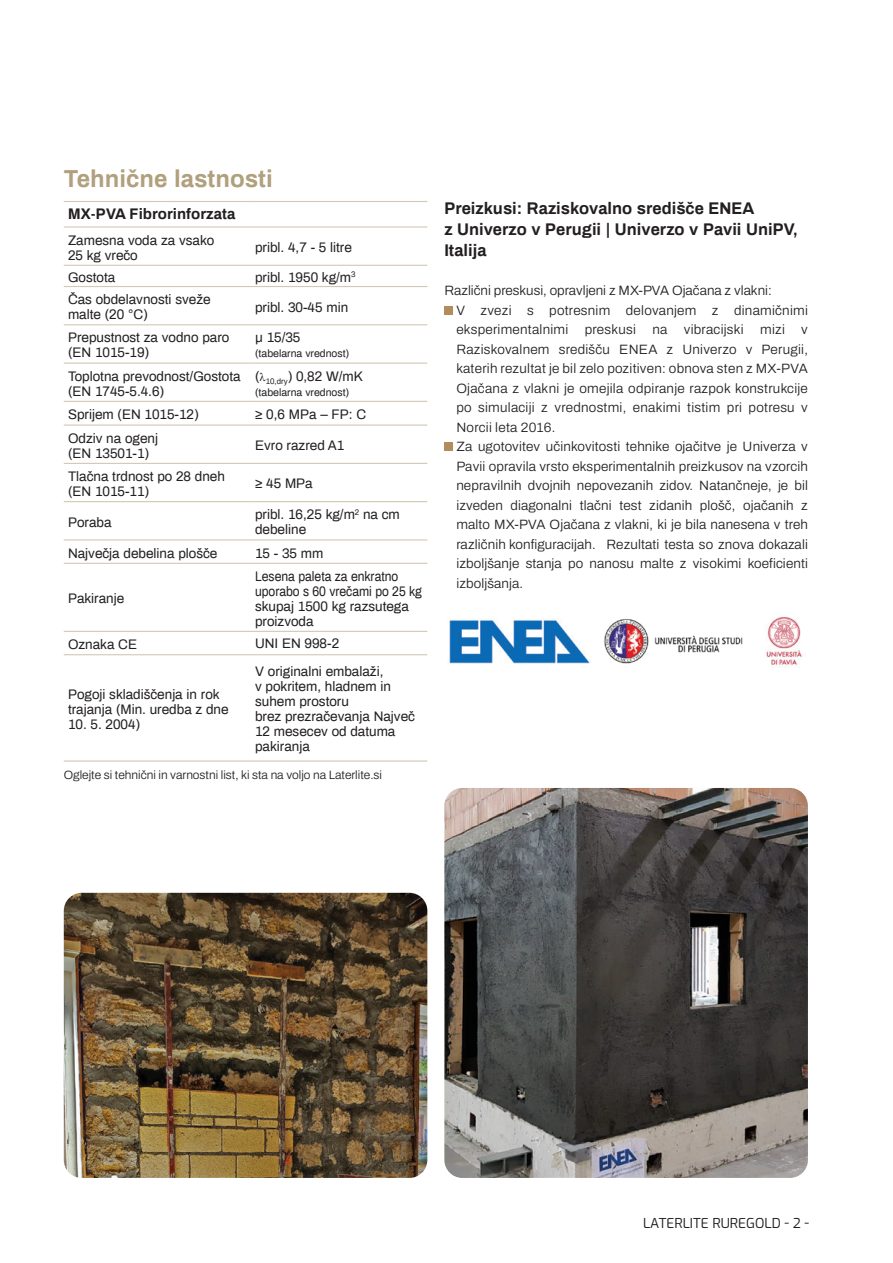
<style>
.page{position:relative;width:893px;height:1263px;background:#fff}
.page>*{position:absolute;margin:0;border:0;box-sizing:border-box;transform-origin:0 0}
.t1{font:700 24px "Archivo";color:#b1a07d}
.t2{font:700 16.5px/21px "Archivo";color:#231f20}
.TXT_TABELLE_contenuti{font:700 15px "Archivo";color:#231f20}
.INTRO{font:13.65px "Exo";color:#231f20}
.TESTI_PRODOTTO{font:300 13.5px/19.5px "Archivo";letter-spacing:.01em;color:#231f20;text-align:justify}
.TXT_TABELLE_contenuti-2{font:13.5px/15px "Archivo";color:#231f20}
.testo{font:13.5px/15px "Archivo";color:#231f20}
.TXT_TABELLE_contenuti-3{font:13.5px/15px "Archivo";color:#231f20;scale:.9 1}
.t3{font:300 12px "Archivo";color:#231f20}
.TXT_TABELLE_contenuti-4{font:10.5px "Archivo";color:#231f20}
</style>
<div class="page">
<img style="left:64px;top:893px;width:363px;height:285px">
<img style="left:444px;top:788px;width:364px;height:390px">
<img style="left:449px;top:620px;width:141px;height:44px">
<img style="left:766px;top:617px;width:36px;height:48px">
<img style="left:604px;top:619px;width:139px;height:45px">
<svg style="left:64px;top:264px;width:363px;height:392px"></svg>
<hr style="left:64px;top:201px;width:187px;height:1px;background:#d3c8b4">
<hr style="left:251px;top:201px;width:176px;height:1px;background:#d3c8b4">
<hr style="left:64px;top:226px;width:187px;height:2px;background:#d3c8b4">
<hr style="left:251px;top:226px;width:176px;height:2px;background:#d3c8b4">
<hr style="left:64px;top:265px;width:187px;height:1px;background:#d3c8b4">
<hr style="left:251px;top:265px;width:176px;height:1px;background:#d3c8b4">
<hr style="left:64px;top:286px;width:187px;height:1px;background:#d3c8b4">
<hr style="left:251px;top:286px;width:176px;height:1px;background:#d3c8b4">
<hr style="left:64px;top:324px;width:187px;height:1px;background:#d3c8b4">
<hr style="left:251px;top:324px;width:176px;height:1px;background:#d3c8b4">
<hr style="left:64px;top:362px;width:187px;height:2px;background:#d3c8b4">
<hr style="left:251px;top:362px;width:176px;height:2px;background:#d3c8b4">
<hr style="left:64px;top:401px;width:187px;height:1px;background:#d3c8b4">
<hr style="left:251px;top:401px;width:176px;height:1px;background:#d3c8b4">
<hr style="left:64px;top:424px;width:187px;height:2px;background:#d3c8b4">
<hr style="left:251px;top:424px;width:176px;height:2px;background:#d3c8b4">
<hr style="left:64px;top:463px;width:187px;height:1px;background:#d3c8b4">
<hr style="left:251px;top:463px;width:176px;height:1px;background:#d3c8b4">
<hr style="left:64px;top:501px;width:187px;height:1px;background:#d3c8b4">
<hr style="left:251px;top:501px;width:176px;height:1px;background:#d3c8b4">
<hr style="left:64px;top:539px;width:187px;height:1px;background:#d3c8b4">
<hr style="left:251px;top:539px;width:176px;height:1px;background:#d3c8b4">
<hr style="left:64px;top:563px;width:187px;height:1px;background:#d3c8b4">
<hr style="left:251px;top:563px;width:176px;height:1px;background:#d3c8b4">
<hr style="left:64px;top:631px;width:187px;height:1px;background:#d3c8b4">
<hr style="left:251px;top:631px;width:176px;height:1px;background:#d3c8b4">
<hr style="left:64px;top:654px;width:187px;height:1px;background:#d3c8b4">
<hr style="left:251px;top:654px;width:176px;height:1px;background:#d3c8b4">
<hr style="left:64px;top:760px;width:187px;height:2px;background:#d3c8b4">
<hr style="left:251px;top:760px;width:176px;height:2px;background:#d3c8b4">
<div style="left:444px;top:306px;width:9px;height:9px;background:#b28c5a"></div>
<div style="left:444px;top:443px;width:9px;height:8px;background:#b28c5a"></div>
<p class="t1" style="left:64px;top:162px;width:210px">Tehnične lastnosti</p>
<p class="TXT_TABELLE_contenuti" style="left:68px;top:204px;width:169px">MX-PVA Fibrorinforzata</p>
<p class="testo" style="left:68px;top:232px;width:148px">Zamesna voda za vsako</p>
<p class="testo" style="left:68px;top:247px;width:71px">25 kg vrečo</p>
<p class="TXT_TABELLE_contenuti-2" style="left:255px;top:239px;width:98px">pribl. 4,7 - 5 litre</p>
<p class="testo" style="left:68px;top:269px;width:49px">Gostota</p>
<p class="TXT_TABELLE_contenuti-2" style="left:255px;top:269px;width:102px">pribl. 1950 kg/m<sup>3</sup></p>
<p class="testo" style="left:68px;top:291px;width:144px">Čas obdelavnosti sveže malte (20 °C)</p>
<p class="TXT_TABELLE_contenuti-2" style="left:255px;top:299px;width:95px">pribl. 30-45 min</p>
<p class="testo" style="left:68px;top:330px;width:163px">Prepustnost za vodno paro (EN 1015-19)</p>
<p class="TXT_TABELLE_contenuti-2" style="left:255px;top:330px;width:47px">µ 15/35</p>
<p class="TXT_TABELLE_contenuti-4" style="left:255px;top:346px;width:95px">(tabelarna vrednost)</p>
<p class="testo" style="left:68px;top:368px;width:174px">Toplotna prevodnost/Gostota (EN 1745-5.4.6)</p>
<p class="TXT_TABELLE_contenuti-2" style="left:255px;top:368px;width:109px">(●<sub>10,dry</sub>) 0,82 W/mK</p>
<p class="TXT_TABELLE_contenuti-4" style="left:255px;top:385px;width:95px">(tabelarna vrednost)</p>
<p class="testo" style="left:68px;top:406px;width:132px">Sprijem (EN 1015-12)</p>
<p class="TXT_TABELLE_contenuti-2" style="left:255px;top:406px;width:112px">≥ 0,6 MPa – FP: C</p>
<p class="testo" style="left:68px;top:430px;width:92px">Odziv na ogenj</p>
<p class="testo" style="left:68px;top:445px;width:83px">(EN 13501-1)</p>
<p class="TXT_TABELLE_contenuti-2" style="left:255px;top:437px;width:91px">Evro razred A1</p>
<p class="testo" style="left:68px;top:468px;width:158px">Tlačna trdnost po 28 dneh (EN 1015-11)</p>
<p class="TXT_TABELLE_contenuti-2" style="left:255px;top:476px;width:59px">≥ 45 MPa</p>
<p class="TXT_TABELLE_contenuti-2" style="left:68px;top:514px;width:45px">Poraba</p>
<p class="TXT_TABELLE_contenuti-2" style="left:255px;top:506px;width:146px">pribl. 16,25 kg/m<sup>2</sup> na cm debeline</p>
<p class="TXT_TABELLE_contenuti-2" style="left:68px;top:545px;width:151px">Največja debelina plošče</p>
<p class="TXT_TABELLE_contenuti-2" style="left:255px;top:545px;width:70px">15 - 35 mm</p>
<p class="TXT_TABELLE_contenuti-2" style="left:68px;top:590px;width:58px">Pakiranje</p>
<p class="TXT_TABELLE_contenuti-3" style="left:255px;top:568px;width:187px">Lesena paleta za enkratno uporabo s 60 vrečami po 25 kg</p>
<p class="TXT_TABELLE_contenuti-2" style="left:255px;top:598px;width:155px">skupaj 1500 kg razsutega proizvoda</p>
<p class="TXT_TABELLE_contenuti-2" style="left:68px;top:636px;width:71px">Oznaka CE</p>
<p class="TXT_TABELLE_contenuti-2" style="left:255px;top:635px;width:86px">UNI EN 998-2</p>
<p class="TXT_TABELLE_contenuti-2" style="left:68px;top:686px;width:162px">Pogoji skladiščenja in rok trajanja (Min. uredba z dne</p>
<p class="TXT_TABELLE_contenuti-2" style="left:68px;top:716px;width:74px">10. 5. 2004)</p>
<p class="TXT_TABELLE_contenuti-2" style="left:255px;top:663px;width:137px">V originalni embalaži, v pokritem, hladnem in suhem prostoru</p>
<p class="TXT_TABELLE_contenuti-2" style="left:255px;top:708px;width:161px">brez prezračevanja Največ<br>12 mesecev od datuma pakiranja</p>
<p class="t3" style="left:64px;top:766px;width:320px">Oglejte si tehnični in varnostni list, ki sta na voljo na Laterlite.si</p>
<p class="t2" style="left:444px;top:198px;width:311px">Preizkusi: Raziskovalno središče ENEA</p>
<p class="t2" style="left:444px;top:219px;width:355px">z Univerzo v Perugii | Univerzo v Pavii UniPV,<br>Italija</p>
<p class="TESTI_PRODOTTO" style="left:444px;top:281px;width:329px">Različni preskusi, opravljeni z MX-PVA Ojačana z vlakni:</p>
<p class="TESTI_PRODOTTO" style="left:456px;top:300px;width:353px">V zvezi s potresnim delovanjem z dinamičnimi eksperimentalnimi preskusi na vibracijski mizi v Raziskovalnem središču ENEA z Univerzo v Perugii, katerih rezultat je bil zelo pozitiven: obnova sten z MX-PVA Ojačana z vlakni je omejila odpiranje razpok konstrukcije po simulaciji z vrednostmi, enakimi tistim pri potresu v Norcii leta 2016.</p>
<p class="TESTI_PRODOTTO" style="left:456px;top:437px;width:353px">Za ugotovitev učinkovitosti tehnike ojačitve je Univerza v Pavii opravila vrsto eksperimentalnih preizkusov na vzorcih nepravilnih dvojnih nepovezanih zidov. Natančneje, je bil izveden diagonalni tlačni test zidanih plošč, ojačanih z malto MX-PVA Ojačana z vlakni, ki je bila nanesena v treh različnih konfiguracijah. Rezultati testa so znova dokazali izboljšanje stanja po nanosu malte z visokimi koeficienti izboljšanja.</p>
<p class="INTRO" style="left:643px;top:1213px;width:168px">LATERLITE RUREGOLD - 2 -</p>
</div>
